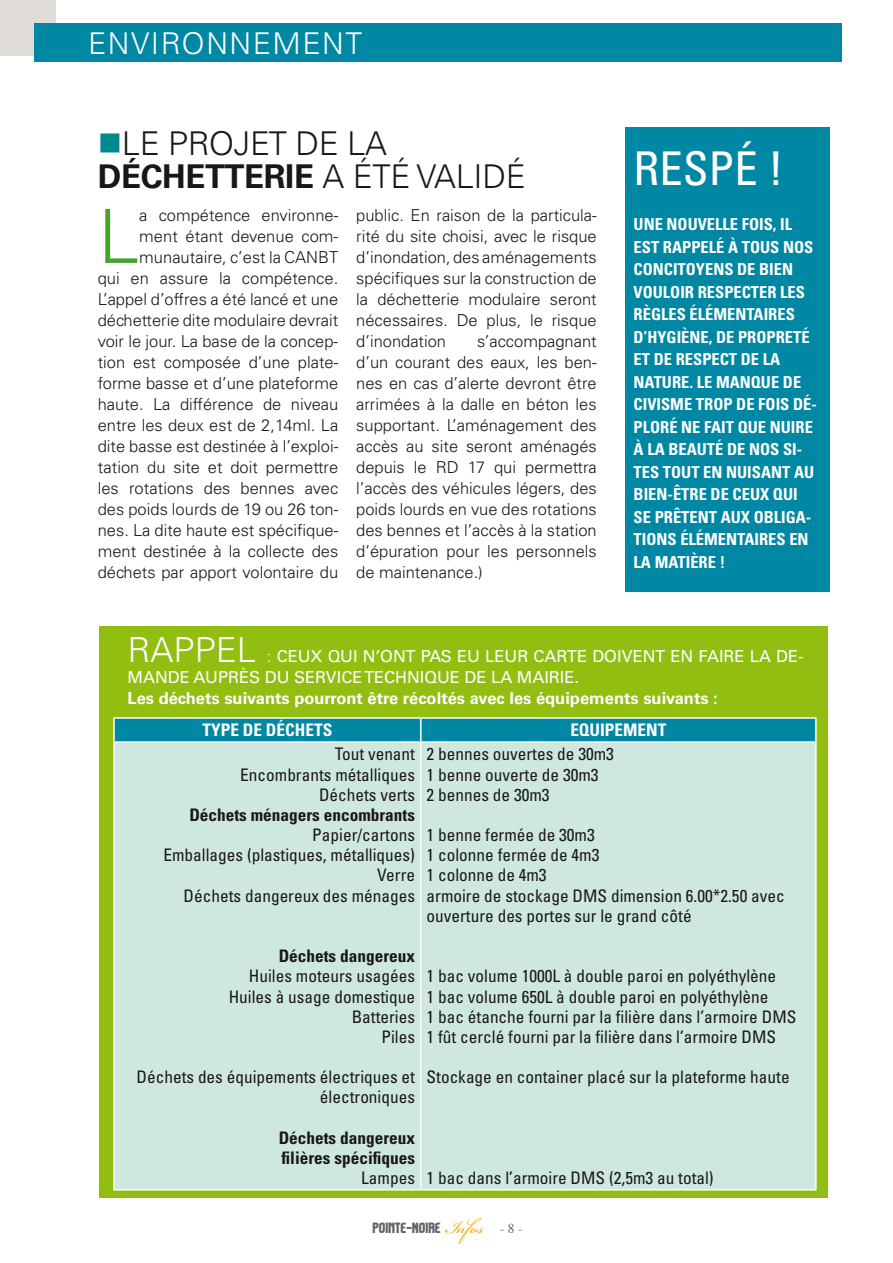
<style>
.page{position:relative;width:893px;height:1263px;background:#fff}
.page>*{position:absolute;margin:0;border:0;box-sizing:border-box;transform-origin:0 0}
.t1{font:300 74.7px "Univers";color:#45a22b}
.t2{font:condensed 46.5px "Univers LT Std";color:#fff}
.t3{font:300 34.5px "Univers";color:#fff}
.t4{font:300 32.7px "Univers";letter-spacing:-.01em;color:#1a171c}
.t5{font:700 32.7px "Univers";color:#1a171c}
.t6{font:300 30px "Univers";letter-spacing:.05em;color:#fff}
.t7{font:condensed 17.25px/20.2px "Univers LT Std";color:#1a171c;text-align:right}
.t8{font:700 condensed 17.25px/20.2px "Univers LT Std";color:#1a171c}
.t9{font:700 condensed 17.25px "Univers LT Std";color:#fff}
.t10{font:300 16.5px/21px "Univers";color:#1a171c;text-align:justify}
.t11{font:700 condensed 16.5px/22.5px "Univers LT Std";color:#fff}
.t12{font:16.5px "Univers";color:#fff}
.t13{font:700 16.5px "Univers";color:#fff}
.t14{font:13.5px "Komikazoom";color:#626365}
.s1{color:#008991}
.s2{font-size:16.5px}
.s3{font-weight:400;font-size:16.5px}
.s4{font-family:"Bickham Script Pro";font-size:27px;color:#f6a700}
.s5{font-family:"Times"}
</style>
<div class="page">
<div style="left:0;top:0;width:55px;height:55px;background:#dfdbd7"></div>
<div style="left:99px;top:626px;width:729px;height:572px;background:#92bd11"></div>
<div style="left:34px;top:23px;width:808px;height:39px;background:#0087a4"></div>
<div style="left:625px;top:128px;width:204px;height:464px;background:#0087a4"></div>
<div style="left:115px;top:719px;width:700px;height:22px;background:#0087a4"></div>
<div style="left:115px;top:743px;width:700px;height:446px;background:#cee7df"></div>
<hr style="left:113px;top:717px;width:308px;height:2px;background:#fff">
<hr style="left:113px;top:719px;width:2px;height:22px;background:#fff">
<hr style="left:421px;top:717px;width:396px;height:2px;background:#fff">
<hr style="left:420px;top:719px;width:2px;height:22px;background:#fff">
<hr style="left:815px;top:719px;width:2px;height:22px;background:#fff">
<hr style="left:113px;top:741px;width:308px;height:2px;background:#fff">
<hr style="left:113px;top:743px;width:2px;height:446px;background:#fff">
<hr style="left:421px;top:741px;width:396px;height:2px;background:#fff">
<hr style="left:420px;top:743px;width:2px;height:446px;background:#fff">
<hr style="left:815px;top:743px;width:2px;height:446px;background:#fff">
<hr style="left:113px;top:1189px;width:308px;height:1px;background:#fff">
<hr style="left:421px;top:1189px;width:396px;height:1px;background:#fff">
<h3 class="t6" style="left:88px;top:26px;width:276px">ENVIRONNEMENT</h3>
<h3 class="t4" style="left:98px;top:124px;width:92px"><span class="s1">■</span>Le pro</h3>
<h3 class="t4" style="left:234px;top:124px;width:133px">jetde la</h3>
<h3 class="t5" style="left:98px;top:157px;width:63px">Déchetterie</h3>
<h3 class="t4" style="left:322px;top:156px;width:113px">a été valid</h3>
<h3 class="t4" style="left:506px;top:156px;width:22px">é</h3>
<p class="t10" style="left:98px;top:205px;width:242px;text-align:right">a compétence environne&shy;ment étant devenue com&shy;munautaire, c’est la CANBT<br>qui en assure la compétence.<br>L’appel d’offres a été lancé et une déchetterie dite modulaire devrait voir le jour. La base de la concep&shy;tion est composée d’une plate&shy;forme basse et d’une plateforme haute. La différence de niveau entre les deux est de 2,14ml. La dite basse est destinée à l’exploi&shy;tation du site et doit permettre les rotations des bennes avec des poids lourds de 19 ou 26 ton&shy;nes. La dite haute est spécifique&shy;ment destinée à la collecte des déchets par apport volontaire du</p>
<p class="t10" style="left:356px;top:205px;width:242px">public. En raison de la particula&shy;rité du site choisi, avec le risque d’inondation, des aménagements spécifiques sur la construction de la déchetterie modulaire seront nécessaires. De plus, le risque d’inondation</p>
<h1 class="t1" style="left:98px;top:191px;width:43px">L</h1>
<p class="t10" style="left:356px;top:331px;width:242px;text-indent:121px">s’accompagnant d’un courant des eaux, les ben&shy;nes en cas d’alerte devront être arrimées à la dalle en béton les supportant. L’aménagement des accès au site seront aménagés depuis le RD 17 qui permettra l’accès des véhicules légers, des poids lourds en vue des rotations des bennes et l’accès à la station d’épuration pour les personnels de maintenance.)</p>
<h2 class="t2" style="left:634px;top:139px;width:151px">Respé !</h2>
<p class="t11" style="left:634px;top:213px;width:185px">UNE NOUVELLE FOIS, IL<br>EST RAPPELÉ À TOUS NOS<br>CONCITOYENS DE BIEN<br>VOULOIR RESPECTER LES<br>RÈGLES ÉLÉMENTAIRES<br>D’HYGIÈNE, DE PROPRETÉ<br>ET DE RESPECT DE LA<br>NATURE. LE MANQUE DE<br>CIVISME TROP DE FOIS DÉ-<br>PLORÉ NE FAIT QUE NUIRE<br>À LA BEAUTÉ DE NOS SI-<br>TES TOUT EN NUISANT AU<br>BIEN-ÊTRE DE CEUX QUI<br>SE PRÊTENT AUX OBLIGA-<br>TIONS ÉLÉMENTAIRES EN<br>LA MATIÈRE !</p>
<h3 class="t3" style="left:128px;top:629px;width:173px">RAPPEL <span class="s2">:</span> <span class="s3">CEUX</span></h3>
<p class="t12" style="left:328px;top:646px;width:11px">QUI</p>
<p class="t12" style="left:363px;top:646px;width:30px">N’ONT</p>
<p class="t12" style="left:421px;top:646px;width:11px">PAS</p>
<p class="t12" style="left:457px;top:646px;width:40px">EU LEUR</p>
<p class="t12" style="left:533px;top:646px;width:12px">CARTE</p>
<p class="t12" style="left:592px;top:646px;width:12px">DOIVENT</p>
<p class="t12" style="left:670px;top:646px;width:38px">EN FAIRE</p>
<p class="t12" style="left:750px;top:646px;width:55px">LA DE-</p>
<p class="t12" style="left:128px;top:667px;width:13px">MANDE</p>
<p class="t12" style="left:194px;top:667px;width:13px">AUPR</p>
<p class="t12" style="left:239px;top:667px;width:66px">ÈSDU SERVICE</p>
<p class="t12" style="left:364px;top:667px;width:12px">TECHNIQUE</p>
<p class="t12" style="left:465px;top:667px;width:63px">DELAMAIRIE</p>
<p class="t12" style="left:575px;top:667px;width:6px">.</p>
<p class="t13" style="left:128px;top:688px;width:592px">Les déchets suivants pourront être récoltés avec les équipements suivants :</p>
<p class="t9" style="left:203px;top:719px;width:131px">TYPE DE DÉCHETS</p>
<p class="t9" style="left:570px;top:719px;width:94px">EQUIPEMENT</p>
<p class="t7" style="left:240px;top:744px;width:176px">Tout venant<br>Encombrants métalliques<br>Déchets verts</p>
<p class="t8" style="left:189px;top:804px;width:227px">DÉCHETS MÉNAGERS ENCOMBRANTS</p>
<p class="t7" style="left:163px;top:824px;width:253px">Papier/cartons<br>Emballages (plastiques, métalliques)<br>Verre<br>Déchets dangereux des ménages</p>
<p class="t7" style="left:427px;top:744px;width:189px;text-align:left">2 bennes ouvertes de 30m3<br>1 benne ouverte de 30m3<br>2 bennes de 30m3</p>
<p class="t7" style="left:427px;top:825px;width:360px;text-align:left">1 benne fermée de 30m3<br>1 colonne fermée de 4m3<br>1 colonne de 4m3<br>armoire de stockage DMS dimension 6.00*2.50 avec ouverture des portes sur le grand côté</p>
<p class="t8" style="left:279px;top:946px;width:138px">DÉCHETS DANGEREUX</p>
<p class="t7" style="left:229px;top:966px;width:188px">Huiles moteurs usagées<br>Huiles à usage domestique<br>Batteries<br>Piles</p>
<p class="t7" style="left:137px;top:1067px;width:280px">Déchets des équipements électriques et électroniques</p>
<p class="t8" style="left:279px;top:1127px;width:138px">DÉCHETS DANGEREUX<br>FILIÈRES SPÉCIFIQUES</p>
<p class="t7" style="left:361px;top:1167px;width:55px">Lampes</p>
<p class="t7" style="left:427px;top:966px;width:371px;text-align:left">1 bac volume 1000L à double paroi en polyéthylène<br>1 bac volume 650L à double paroi en polyéthylène<br>1 bac étanche fourni par la filière dans l’armoire DMS 1 fût cerclé fourni par la filière dans l’armoire DMS</p>
<p class="t7" style="left:427px;top:1067px;width:365px">Stockage en container placé sur la plateforme haute</p>
<p class="t7" style="left:427px;top:1167px;width:289px">1 bac dans l’armoire DMS (2,5m3 au total)</p>
<p class="t14" style="left:373px;top:1219px;width:151px">POINTE-NOIRE <span class="s4">Infos</span> <span class="s5">- 8 -</span></p>
</div>
